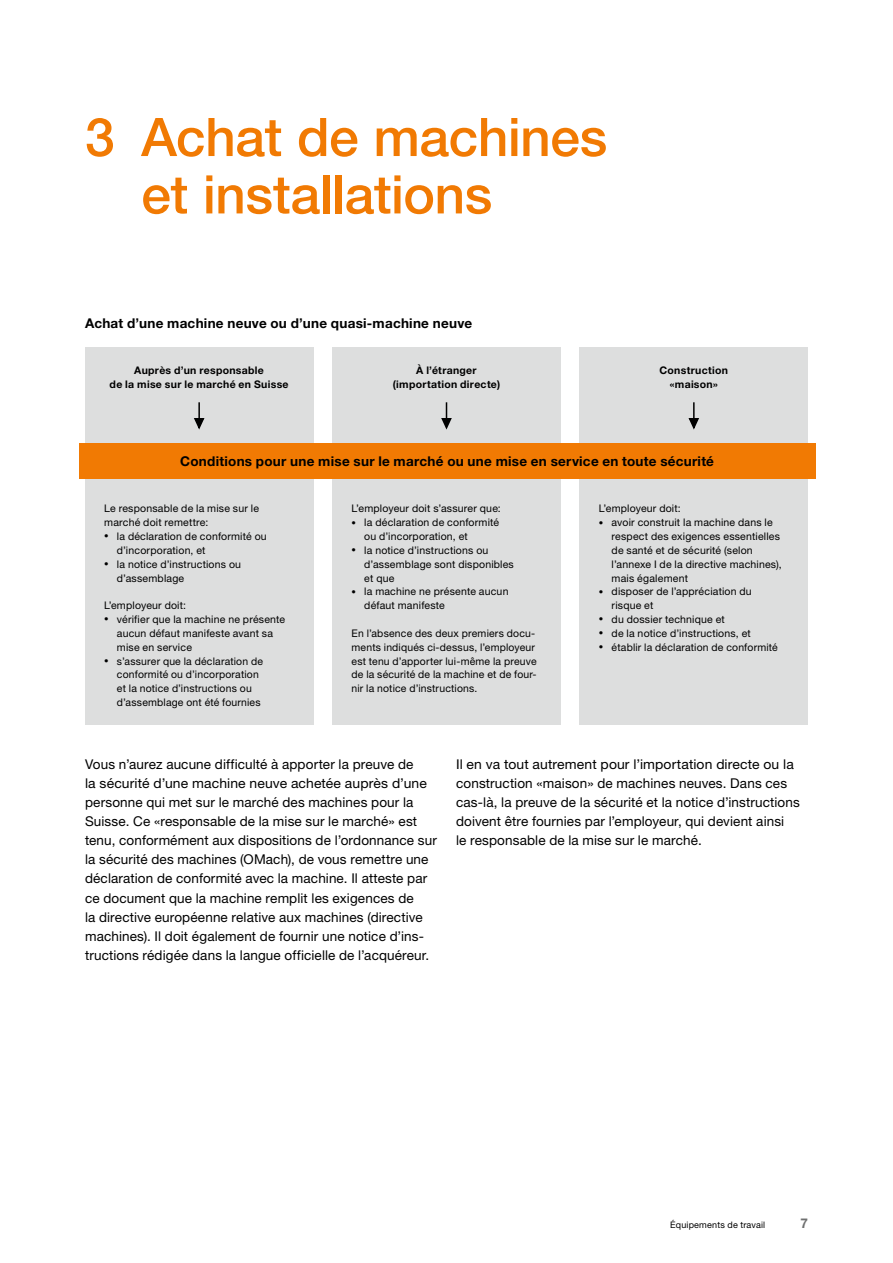
<style>
.page{position:relative;width:893px;height:1263px;background:#fff}
.page>*{position:absolute;margin:0;border:0;box-sizing:border-box;transform-origin:0 0}
.t1{font:500 53.25px/57.4px "Helvetica Neue LT Std";letter-spacing:-.01em;color:#f17a03}
.t2{font:13.5px/19.2px "Helvetica Neue LT Std";letter-spacing:.01em;color:#000}
.t3{font:700 13.5px "Helvetica Neue LT Std";letter-spacing:.02em;color:#000}
.t4{font:700 13.5px "Helvetica Neue LT Std";color:#6f7070}
.t5{font:10.5px/13.8px "Helvetica Neue LT Std";letter-spacing:.02em;color:#000}
.t6{font:700 10.5px/13.8px "Helvetica Neue LT Std";letter-spacing:.03em;color:#000;text-align:center}
.t7{font:9px "Helvetica Neue LT Std";letter-spacing:.02em;color:#000}
.s1{font-size:9px}
</style>
<div class="page">
<div style="left:85px;top:348px;width:228px;height:377px;background:#dddede"></div>
<hr style="left:198px;top:402px;width:2px;height:20px;background:#000">
<svg style="left:194px;top:417px;width:11px;height:13px"></svg>
<div style="left:332px;top:348px;width:229px;height:377px;background:#dddede"></div>
<svg style="left:441px;top:402px;width:11px;height:28px"></svg>
<div style="left:580px;top:348px;width:228px;height:377px;background:#dddede"></div>
<hr style="left:693px;top:402px;width:2px;height:20px;background:#000">
<svg style="left:688px;top:417px;width:11px;height:13px"></svg>
<div style="left:79px;top:443px;width:737px;height:36px;background:#f17a03"></div>
<h1 class="t1" style="left:141px;top:108px;width:467px;text-indent:-56px">3 Achat de machines et installations</h1>
<p class="t3" style="left:85px;top:315px;width:389px">Achat d’une machine neuve ou d’une quasi-machine neuve</p>
<p class="t6" style="left:110px;top:363px;width:181px">Auprès d’un responsable<br>de la mise sur le marché en Suisse</p>
<p class="t6" style="left:393px;top:363px;width:109px">À l’étranger (importation directe)</p>
<p class="t6" style="left:660px;top:363px;width:70px">Construction «maison»</p>
<p class="t3" style="left:180px;top:453px;width:535px">Conditions pour une mise sur le marché ou une mise en service en toute sécurité</p>
<p class="t5" style="left:104px;top:502px;width:156px">Le responsable de la mise sur le marché doit remettre:</p>
<p class="t5" style="left:117px;top:529px;width:151px;text-indent:-13px"><span class="s1">•</span> la déclaration de conformité ou d’incorporation, et</p>
<p class="t5" style="left:117px;top:557px;width:126px;text-indent:-13px"><span class="s1">•</span> la notice d’instructions ou d’assemblage</p>
<p class="t5" style="left:104px;top:598px;width:83px">L’employeur doit:</p>
<p class="t5" style="left:117px;top:612px;width:170px;text-indent:-13px"><span class="s1">•</span> vérifier que la machine ne présente aucun défaut manifeste avant sa mise en service</p>
<p class="t5" style="left:117px;top:654px;width:148px;text-indent:-13px"><span class="s1">•</span> s’assurer que la déclaration de conformité ou d’incorporation et la notice d’instructions ou d’assemblage ont été fournies</p>
<p class="t5" style="left:351px;top:502px;width:151px">L’employeur doit s’assurer que:</p>
<p class="t5" style="left:364px;top:515px;width:136px;text-indent:-13px"><span class="s1">•</span> la déclaration de conformité ou d’incorporation, et</p>
<p class="t5" style="left:364px;top:543px;width:151px;text-indent:-13px"><span class="s1">•</span> la notice d’instructions ou d’assemblage sont disponibles et que</p>
<p class="t5" style="left:364px;top:585px;width:146px;text-indent:-13px"><span class="s1">•</span> la machine ne présente aucun défaut manifeste</p>
<p class="t5" style="left:351px;top:626px;width:187px">En l’absence des deux premiers docu&shy;ments indiqués ci-dessus, l’employeur est tenu d’apporter lui-même la preuve de la sécurité de la machine et de four&shy;nir la notice d’instructions.</p>
<p class="t5" style="left:599px;top:502px;width:83px">L’employeur doit:</p>
<p class="t5" style="left:612px;top:515px;width:172px;text-indent:-13px"><span class="s1">•</span> avoir construit la machine dans le respect des exigences essentielles de santé et de sécurité (selon l’annexe I de la directive machines), mais également</p>
<p class="t5" style="left:612px;top:585px;width:142px;text-indent:-13px"><span class="s1">•</span> disposer de l’appréciation du risque et</p>
<p class="t5" style="left:599px;top:612px;width:128px"><span class="s1">•</span> du dossier technique et</p>
<p class="t5" style="left:599px;top:626px;width:154px"><span class="s1">•</span> de la notice d’instructions, et</p>
<p class="t5" style="left:599px;top:640px;width:180px"><span class="s1">•</span> établir la déclaration de conformité</p>
<p class="t2" style="left:85px;top:754px;width:353px">Vous n’aurez aucune difficulté à apporter la preuve de<br>la sécurité d’une machine neuve achetée auprès d’une personne qui met sur le marché des machines pour la Suisse. Ce «responsable de la mise sur le marché» est tenu, conformément aux dispositions de l’ordonnance sur la sécurité des machines (OMach), de vous remettre une déclaration de conformité avec la machine. Il atteste par ce document que la machine remplit les exigences de<br>la directive européenne relative aux machines (directive machines). Il doit également de fournir une notice d’ins&shy;tructions rédigée dans la langue officielle de l’acquéreur.</p>
<p class="t2" style="left:456px;top:754px;width:345px">Il en va tout autrement pour l’importation directe ou la construction «maison» de machines neuves. Dans ces cas-là, la preuve de la sécurité et la notice d’instructions doivent être fournies par l’employeur, qui devient ainsi<br>le responsable de la mise sur le marché.</p>
<p class="t7" style="left:670px;top:1219px;width:97px">Équipements de travail</p>
<p class="t4" style="left:800px;top:1215px;width:9px">7</p>
</div>
